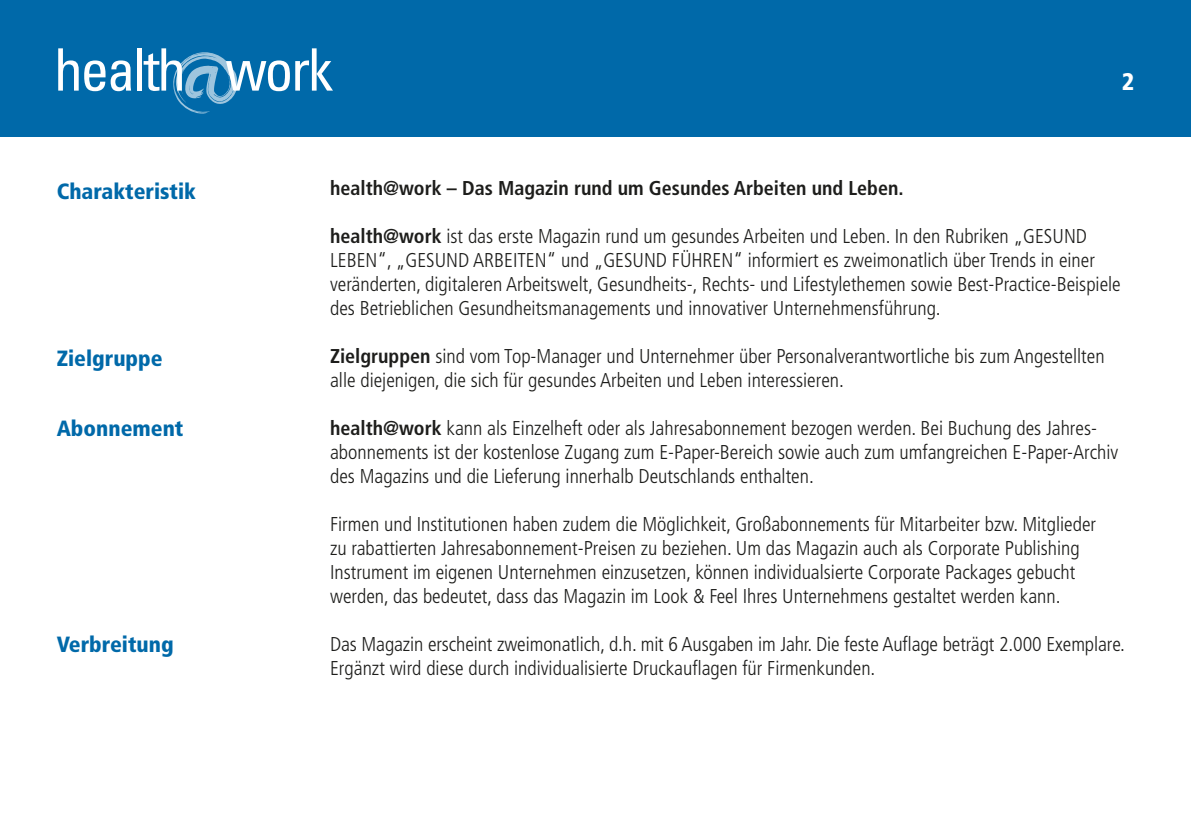
<style>
.page{position:relative;width:1191px;height:840px;background:#fff}
.page>*{position:absolute;margin:0;border:0;box-sizing:border-box;transform-origin:0 0}
.t1{font:condensed 58.4px "Univers";letter-spacing:-.04em;color:#fff}
.t2{font:900 condensed 24px "Frutiger LT Std";color:#fff}
.t3{font:900 condensed 22px "Frutiger LT Std";color:#0069a9}
.t4{font:300 condensed 20px/24px "Frutiger LT Std";color:#1d1d1b}
.t5{font:700 condensed 20px "Frutiger LT Std";color:#1d1d1b}
.s1{font-weight:700}
</style>
<div class="page">
<div style="left:0;top:0;width:1191px;height:137px;background:#0069a9"></div>
<svg style="left:173px;top:52px;width:65px;height:62px"></svg>
<h1 class="t1" style="left:54px;top:33px;width:280px">health work</h1>
<p class="t2" style="left:1121px;top:67px;width:14px">2</p>
<p class="t3" style="left:57px;top:178px;width:141px">Charakteristik</p>
<p class="t3" style="left:57px;top:344px;width:107px">Zielgruppe</p>
<p class="t3" style="left:57px;top:414px;width:128px">Abonnement</p>
<p class="t3" style="left:57px;top:631px;width:118px">Verbreitung</p>
<p class="t5" style="left:330px;top:176px;width:575px">health@work – Das Magazin rund um Gesundes Arbeiten und Leben.</p>
<p class="t4" style="left:330px;top:224px;width:792px"><span class="s1">health@work</span> ist das erste Magazin rund um gesundes Arbeiten und Leben. In den Rubriken „GESUND LEBEN“, „GESUND ARBEITEN“ und „GESUND FÜHREN“ informiert es zweimonatlich über Trends in einer veränderten, digitaleren Arbeitswelt, Gesundheits-, Rechts- und Lifestylethemen sowie Best-Practice-Beispiele des Betrieblichen Gesundheitsmanagements und innovativer Unternehmensführung.</p>
<p class="t4" style="left:330px;top:344px;width:776px"><span class="s1">Zielgruppen</span> sind vom Top-Manager und Unternehmer über Personalverantwortliche bis zum Angestellten alle diejenigen, die sich für gesundes Arbeiten und Leben interessieren.</p>
<p class="t4" style="left:330px;top:416px;width:790px"><span class="s1">health@work</span> kann als Einzelheft oder als Jahresabonnement bezogen werden. Bei Buchung des Jahres&shy;abonnements ist der kostenlose Zugang zum E-Paper-Bereich sowie auch zum umfangreichen E-Paper-Archiv des Magazins und die Lieferung innerhalb Deutschlands enthalten.</p>
<p class="t4" style="left:330px;top:512px;width:767px">Firmen und Institutionen haben zudem die Möglichkeit, Großabonnements für Mitarbeiter bzw. Mitglieder zu rabattierten Jahresabonnement-Preisen zu beziehen. Um das Magazin auch als Corporate Publishing Instrument im eigenen Unternehmen einzusetzen, können individualsierte Corporate Packages gebucht werden, das bedeutet, dass das Magazin im Look &amp; Feel Ihres Unternehmens gestaltet werden kann.</p>
<p class="t4" style="left:330px;top:632px;width:796px">Das Magazin erscheint zweimonatlich, d.h. mit 6 Ausgaben im Jahr. Die feste Auflage beträgt 2.000 Exemplare.<br>Ergänzt wird diese durch individualisierte Druckauflagen für Firmenkunden.</p>
</div>
